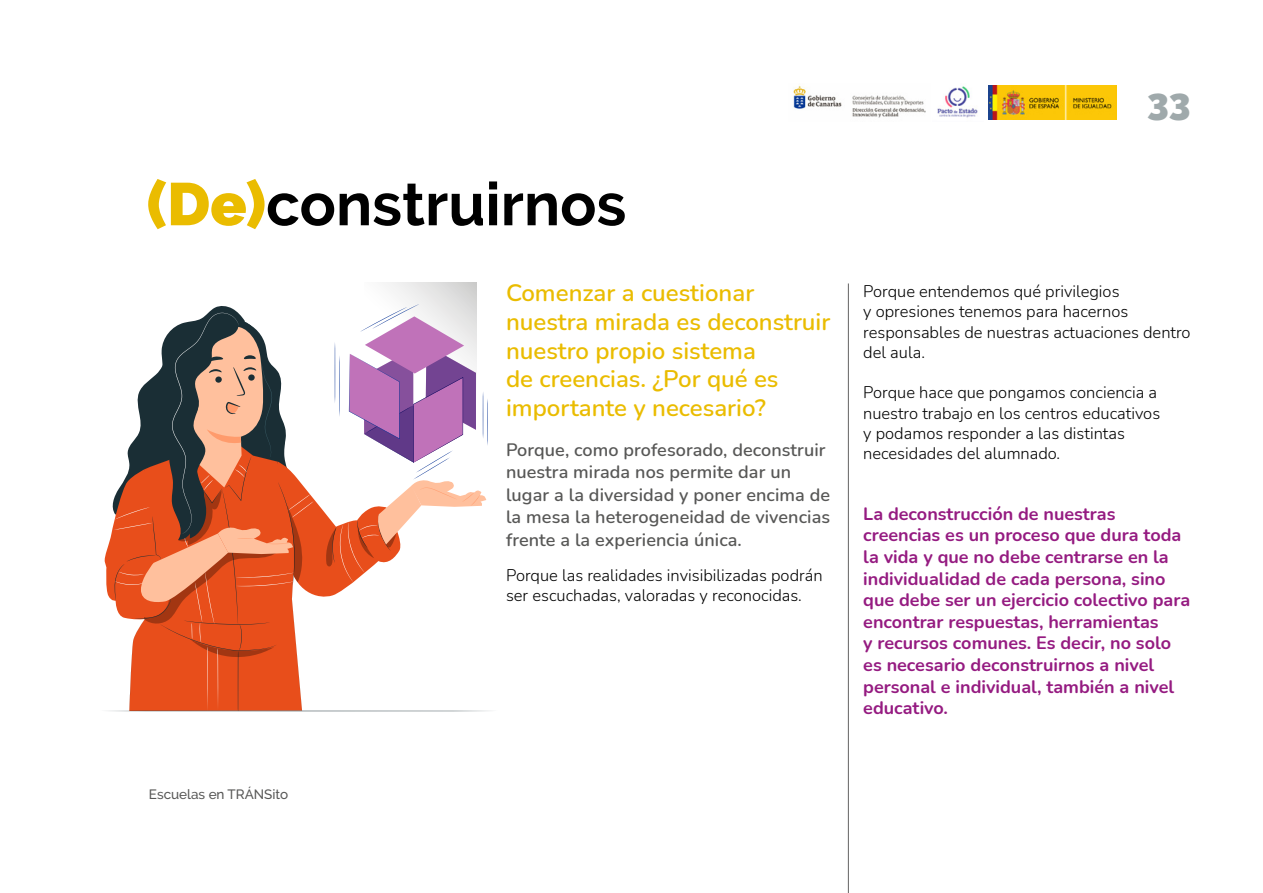
<style>
.page{position:relative;width:1263px;height:893px;background:#fff}
.page>*{position:absolute;margin:0;border:0;box-sizing:border-box;transform-origin:0 0}
.t1{font:700 60px "Raleway";color:#000}
.t2{font:900 37.5px "Raleway";color:#9fa9ab}
.t3{font:600 24px/28.8px "Nunito";color:#eabc00}
.t4{font:700 18px/21.6px "Nunito";color:#951b81}
.t5{font:600 18px/22.5px "Nunito";letter-spacing:.005em;color:#575756}
.t6{font:300 16.5px/20.2px "Nunito";color:#000}
.t7{font:500 13.5px "Raleway";color:#575756}
.s1{font-weight:900;color:#eabc00}
</style>
<div class="page">
<div style="left:364px;top:282px;width:112px;height:130px;background:linear-gradient(to right,#fff,#d4d4d3)"></div>
<hr style="left:848px;top:283px;width:1px;height:610px;background:#646363">
<img style="left:988px;top:85px;width:128px;height:34px">
<img style="left:793px;top:85px;width:133px;height:33px">
<img style="left:937px;top:86px;width:41px;height:32px">
<svg style="left:104px;top:304px;width:386px;height:408px"></svg>
<h1 class="t1" style="left:147px;top:170px;width:481px"><span class="s1">(De)</span>construirnos</h1>
<p class="t7" style="left:149px;top:787px;width:141px">Escuelas en TRÁNSito</p>
<h3 class="t3" style="left:506px;top:277px;width:326px">Comenzar a cuestionar nuestra mirada es deconstruir nuestro propio sistema<br>de creencias. ¿Por qué es importante y necesario?</h3>
<p class="t5" style="left:506px;top:438px;width:326px">Porque, como profesorado, deconstruir nuestra mirada nos permite dar un lugar a la diversidad y poner encima de la mesa la heterogeneidad de vivencias frente a la experiencia única.</p>
<p class="t6" style="left:506px;top:564px;width:318px">Porque las realidades invisibilizadas podrán ser escuchadas, valoradas y reconocidas.</p>
<h2 class="t2" style="left:1147px;top:80px;width:45px">33</h2>
<p class="t6" style="left:863px;top:281px;width:329px">Porque entendemos qué privilegios<br>y opresiones tenemos para hacernos responsables de nuestras actuaciones dentro del aula.</p>
<p class="t6" style="left:863px;top:382px;width:298px">Porque hace que pongamos conciencia a nuestro trabajo en los centros educativos y podamos responder a las distintas necesidades del alumnado.</p>
<p class="t4" style="left:863px;top:502px;width:329px">La deconstrucción de nuestras creencias es un proceso que dura toda la vida y que no debe centrarse en la individualidad de cada persona, sino que debe ser un ejercicio colectivo para encontrar respuestas, herramientas<br>y recursos comunes. Es decir, no solo es necesario deconstruirnos a nivel personal e individual, también a nivel educativo.</p>
</div>
